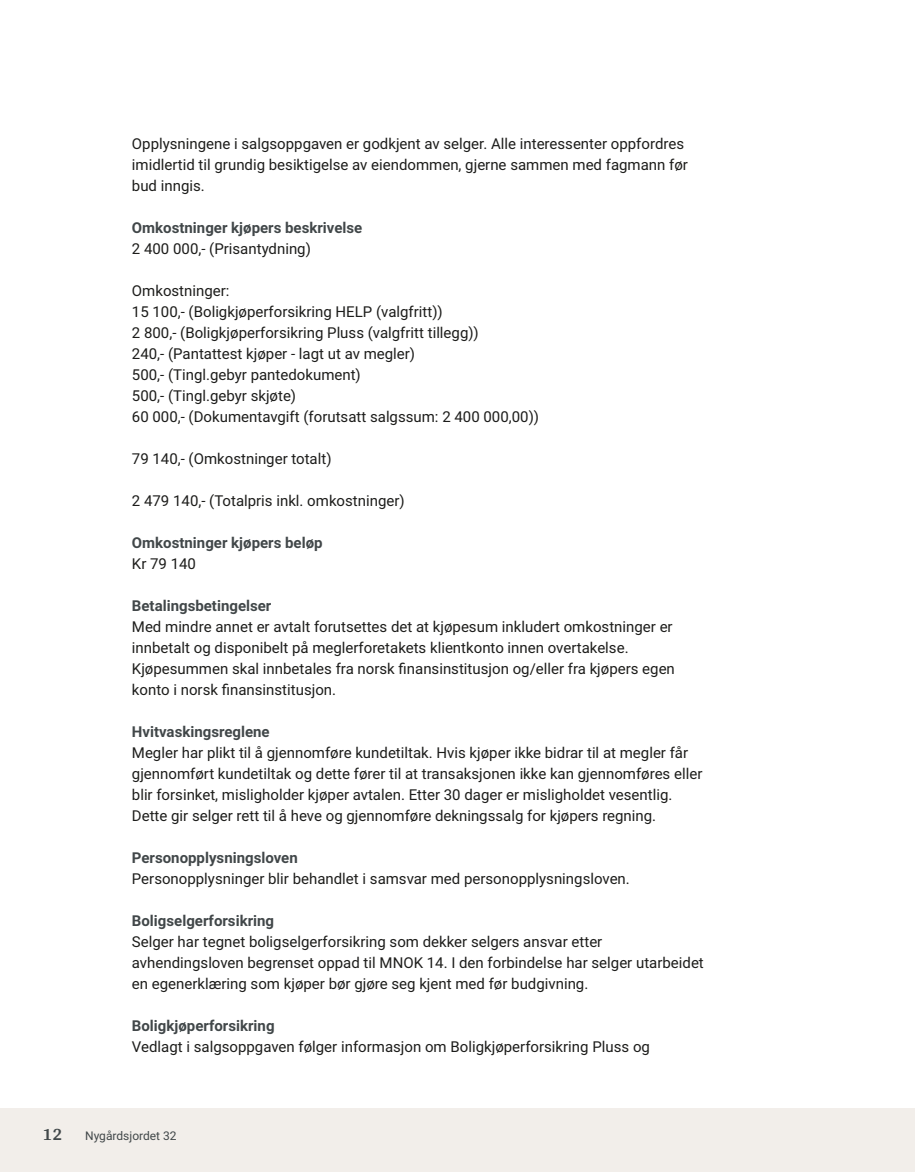
<style>
.page{position:relative;width:915px;height:1172px;background:#fff}
.page>*{position:absolute;margin:0;border:0;box-sizing:border-box;transform-origin:0 0}
.t1{font:700 18px "Arya";color:#414749}
.t2{font:15px/21px "Roboto";color:#1d1d1b}
.t3{font:700 15px "Roboto";color:#414749}
.t4{font:12px "Roboto";color:#414749}
</style>
<div class="page">
<div style="left:0;top:1108px;width:914px;height:64px;background:#f2eeea"></div>
<p class="t2" style="left:132px;top:132px;width:557px">Opplysningene i salgsoppgaven er godkjent av selger. Alle interessenter oppfordres imidlertid til grundig besiktigelse av eiendommen, gjerne sammen med fagmann før bud inngis.</p>
<p class="t3" style="left:132px;top:217px;width:232px">Omkostninger kjøpers beskrivelse</p>
<p class="t2" style="left:132px;top:237px;width:180px">2 400 000,‑ (Prisantydning)</p>
<p class="t2" style="left:132px;top:279px;width:408px">Omkostninger:<br>15 100,‑ (Boligkjøperforsikring HELP (valgfritt))<br>2 800,‑ (Boligkjøperforsikring Pluss (valgfritt tillegg))<br>240,‑ (Pantattest kjøper ‑ lagt ut av megler)<br>500,‑ (Tingl.gebyr pantedokument)<br>500,‑ (Tingl.gebyr skjøte)<br>60 000,‑ (Dokumentavgift (forutsatt salgssum: 2 400 000,00))</p>
<p class="t2" style="left:132px;top:447px;width:201px">79 140,‑ (Omkostninger totalt)</p>
<p class="t2" style="left:132px;top:489px;width:274px">2 479 140,‑ (Totalpris inkl. omkostninger)</p>
<p class="t3" style="left:132px;top:532px;width:192px">Omkostninger kjøpers beløp</p>
<p class="t2" style="left:132px;top:552px;width:66px">Kr 79 140</p>
<p class="t3" style="left:132px;top:595px;width:141px">Betalingsbetingelser</p>
<p class="t2" style="left:132px;top:615px;width:544px">Med mindre annet er avtalt forutsettes det at kjøpesum inkludert omkostninger er innbetalt og disponibelt på meglerforetakets klientkonto innen overtakelse.<br>Kjøpesummen skal innbetales fra norsk finansinstitusjon og/eller fra kjøpers egen konto i norsk finansinstitusjon.</p>
<p class="t3" style="left:132px;top:721px;width:139px">Hvitvaskingsreglene</p>
<p class="t2" style="left:132px;top:741px;width:571px">Megler har plikt til å gjennomføre kundetiltak. Hvis kjøper ikke bidrar til at megler får gjennomført kundetiltak og dette fører til at transaksjonen ikke kan gjennomføres eller blir forsinket, misligholder kjøper avtalen. Etter 30 dager er misligholdet vesentlig.<br>Dette gir selger rett til å heve og gjennomføre dekningssalg for kjøpers regning.</p>
<p class="t3" style="left:132px;top:847px;width:167px">Personopplysningsloven</p>
<p class="t2" style="left:132px;top:867px;width:499px">Personopplysninger blir behandlet i samsvar med personopplysningsloven.</p>
<p class="t3" style="left:132px;top:910px;width:144px">Boligselgerforsikring</p>
<p class="t2" style="left:132px;top:930px;width:573px">Selger har tegnet boligselgerforsikring som dekker selgers ansvar etter avhendingsloven begrenset oppad til MNOK 14. I den forbindelse har selger utarbeidet en egenerklæring som kjøper bør gjøre seg kjent med før budgivning.</p>
<p class="t3" style="left:132px;top:1015px;width:144px">Boligkjøperforsikring</p>
<p class="t2" style="left:132px;top:1035px;width:519px">Vedlagt i salgsoppgaven følger informasjon om Boligkjøperforsikring Pluss og</p>
<p class="t1" style="left:43px;top:1123px;width:21px">12</p>
<p class="t4" style="left:85px;top:1127px;width:93px">Nygårdsjordet 32</p>
</div>
